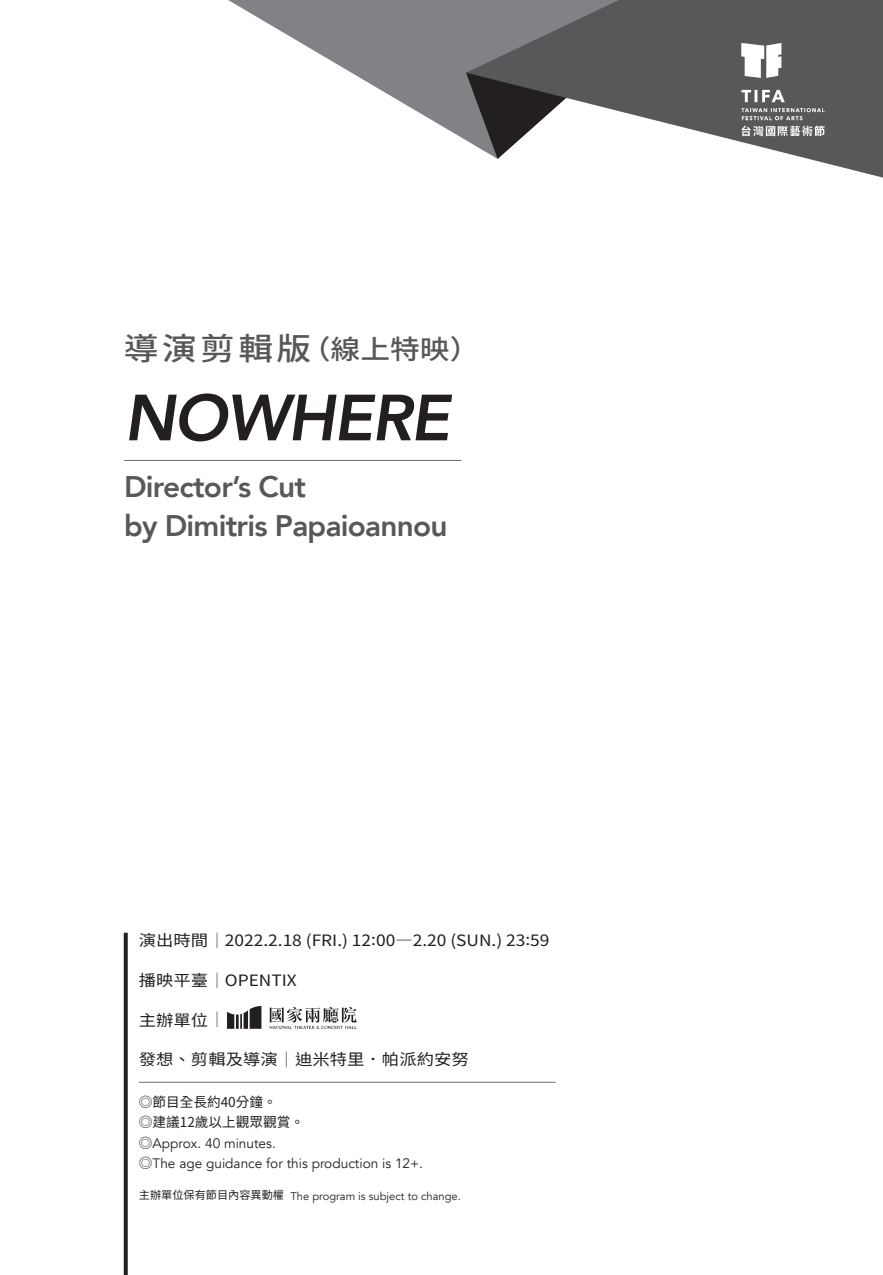
<style>
.page{position:relative;width:883px;height:1275px;background:#fff}
.page>*{position:absolute;margin:0;border:0;box-sizing:border-box;transform-origin:0 0}
.t1{font:italic 800 64.58px "Avenir";letter-spacing:-.025em;color:#231f20}
.t2{font:800 29.75px/38.5px "Avenir";letter-spacing:-.025em;color:#57585a}
.t3{font:500 26.78px "Noto Sans CJ Ktc";color:#57585a;scale:1.11 1}
.t4{font:15.58px "Noto Sans CJ Ktc";color:#231f20;scale:1.11 1}
.t5{font:13.65px/19.8px "Avenir";color:#231f20}
.t6{font:13.65px/19.8px "Noto Sans CJ Ktc";color:#231f20}
.t7{font:11.2px "Avenir";color:#231f20}
.s1{font-size:31.32px}
.s2{font-family:"DF Hei Std W7"}
.s3{font-family:"Noto Sans CJ Ktc"}
</style>
<div class="page">
<svg style="left:228px;top:0;width:238px;height:140px"></svg>
<svg style="left:466px;top:0;width:417px;height:178px;fill:#57585a"></svg>
<hr style="left:124px;top:460px;width:337px;height:1px;background:#6c6d70">
<svg style="left:124px;top:933px;width:4px;height:342px"></svg>
<hr style="left:139px;top:1082px;width:417px;height:1px;background:#6c6d70">
<img style="left:227px;top:1006px;width:130px;height:23px">
<img style="left:724px;top:26px;width:109px;height:117px">
<h3 class="t3" style="left:124px;top:334px;width:322px"><span class="s1">導演剪輯版</span>（線上特映）</h3>
<h1 class="t1" style="left:124px;top:380px;width:327px">NOWHERE</h1>
<h2 class="t2" style="left:124px;top:468px;width:325px">Director’s Cut<br>by Dimitris Papaioannou</h2>
<p class="t4" style="left:139px;top:932px;width:371px">演出時間<span class="s2">│</span>2022.2.18 (FRI.) 12:00—2.20 (SUN.) 23:59</p>
<p class="t4" style="left:139px;top:971px;width:144px">播映平臺<span class="s2">│</span>OPENTIX</p>
<p class="t4" style="left:139px;top:1011px;width:80px">主辦單位<span class="s2">│</span></p>
<p class="t4" style="left:139px;top:1051px;width:299px">發想、剪輯及導演<span class="s2">│</span>迪米特里．帕派約安努</p>
<p class="t6" style="left:139px;top:1093px;width:167px">◎節目全長約40分鐘。<br>◎建議12歲以上觀眾觀賞。</p>
<p class="t5" style="left:139px;top:1134px;width:286px"><span class="s3">◎</span>Approx. 40 minutes.<br><span class="s3">◎</span>The age guidance for this production is 12+.</p>
<p class="t7" style="left:139px;top:1189px;width:323px"><span class="s3">主辦單位保有節目內容異動權</span> The program is subject to change.</p>
</div>
